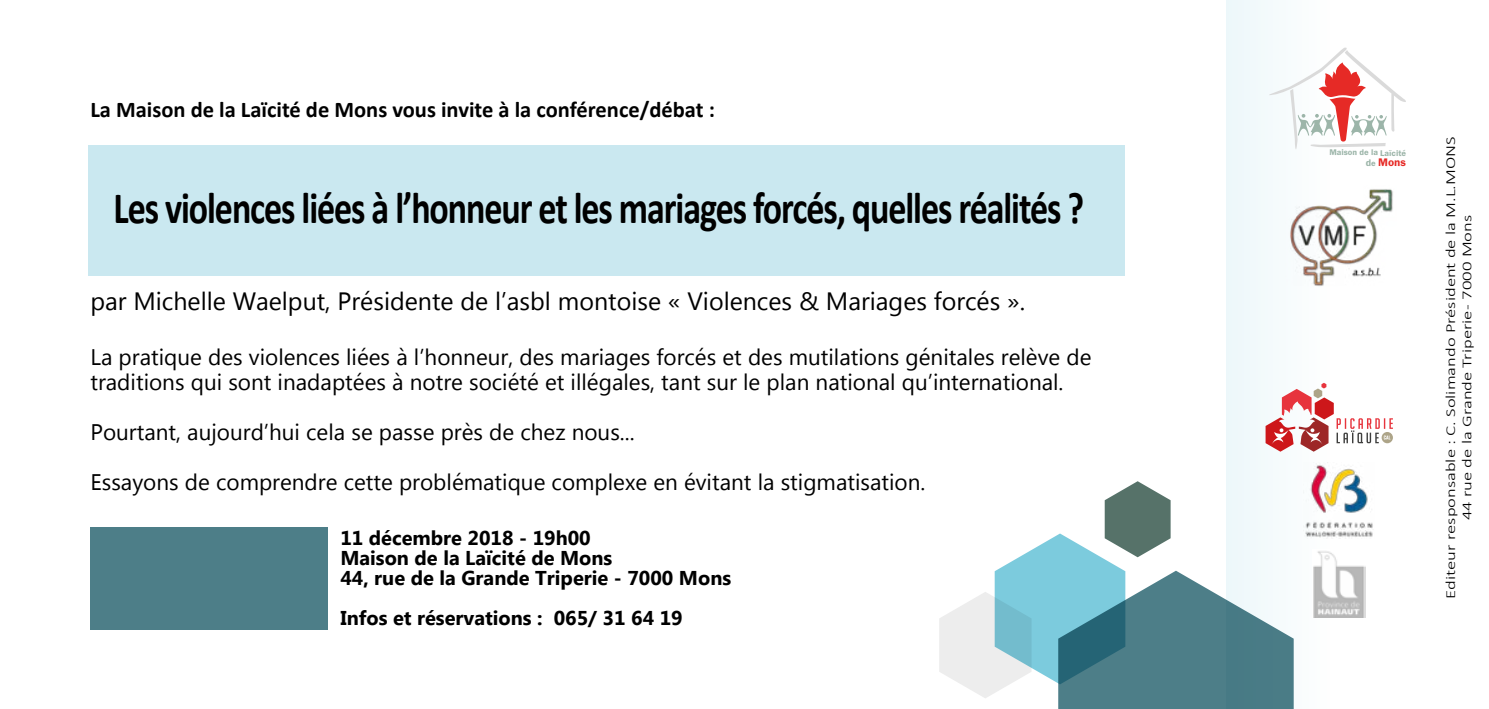
<style>
.page{position:relative;width:1489px;height:709px;background:#fff}
.page>*{position:absolute;margin:0;border:0;box-sizing:border-box;transform-origin:0 0}
.t1{font:700 45px "Calibri";letter-spacing:-.03em;color:#000;scale:.8 1}
.t2{font:25px "Microsoft New Tai Lue";color:#000}
.t3{font:22.5px/25px "Microsoft New Tai Lue";color:#000}
.t4{font:700 22.5px "Calibri";color:#000}
.t5{font:700 20px/20px "Microsoft New Tai Lue";color:#000}
.t6{font:300 13.75px/16.5px "Calibri";color:#000;text-align:center;scale:1.36 1}
.t7{font:600 11.5px "Franklin Gothic";color:#e62a26}
.t8{font:600 8.5px "Franklin Gothic";color:#9cb5a9}
.s1{font-size:10px;color:#9cb5a9}
.s2{font-size:8.5px;color:#9cb5a9}
</style>
<div class="page">
<div style="left:89px;top:145px;width:1036px;height:131px;background:#cae8f0"></div>
<div style="left:1226px;top:0;width:262px;height:709px;background:linear-gradient(to right,#f3fafb,#fff)"></div>
<svg style="left:939px;top:481px;width:354px;height:228px"></svg>
<svg style="left:1265px;top:383px;width:127px;height:68px"></svg>
<img style="left:1303px;top:462px;width:70px;height:76px">
<img style="left:1311px;top:549px;width:54px;height:68px">
<div style="left:90px;top:527px;width:238px;height:102px;background:#4d7e88"></div>
<svg style="left:1268px;top:48px;width:137px;height:102px"></svg>
<img style="left:1284px;top:185px;width:112px;height:102px">
<p class="t4" style="left:90px;top:94px;width:626px">La Maison de la Laïcité de Mons vous invite à la conférence/débat :</p>
<h1 class="t1" style="left:114px;top:177px;width:1214px">Les violences liées à l’honneur et les mariages forcés, quelles réalités ?</h1>
<p class="t2" style="left:90px;top:287px;width:936px">par Michelle Waelput, Présidente de l’asbl montoise « Violences &amp; Mariages forcés ».</p>
<p class="t3" style="left:90px;top:346px;width:1002px">La pratique des violences liées à l’honneur, des mariages forcés et des mutilations génitales relève de traditions qui sont inadaptées à notre société et illégales, tant sur le plan national qu’international.</p>
<p class="t3" style="left:90px;top:421px;width:545px">Pourtant, aujourd’hui cela se passe près de chez nous...</p>
<p class="t3" style="left:90px;top:471px;width:836px">Essayons de comprendre cette problématique complexe en évitant la stigmatisation.</p>
<p class="t5" style="left:340px;top:529px;width:392px">11 décembre 2018 - 19h00<br>Maison de la Laïcité de Mons<br>44, rue de la Grande Triperie - 7000 Mons</p>
<p class="t5" style="left:340px;top:609px;width:344px">Infos et réservations : 065/ 31 64 19</p>
<p class="t8" style="left:1329px;top:147px;width:78px;rotate:1deg">Maison de la Laïcité</p>
<p class="t7" style="left:1365px;top:155px;width:42px;rotate:1deg"><span class="s1">d</span><span class="s2">e</span> Mons</p>
<p class="t6" style="left:1441px;top:598px;width:341px;rotate:-90deg">Editeur responsable : C. Solimando Président de la M.L.MONS<br>44 rue de la Grande Triperie - 7000 Mons</p>
</div>
